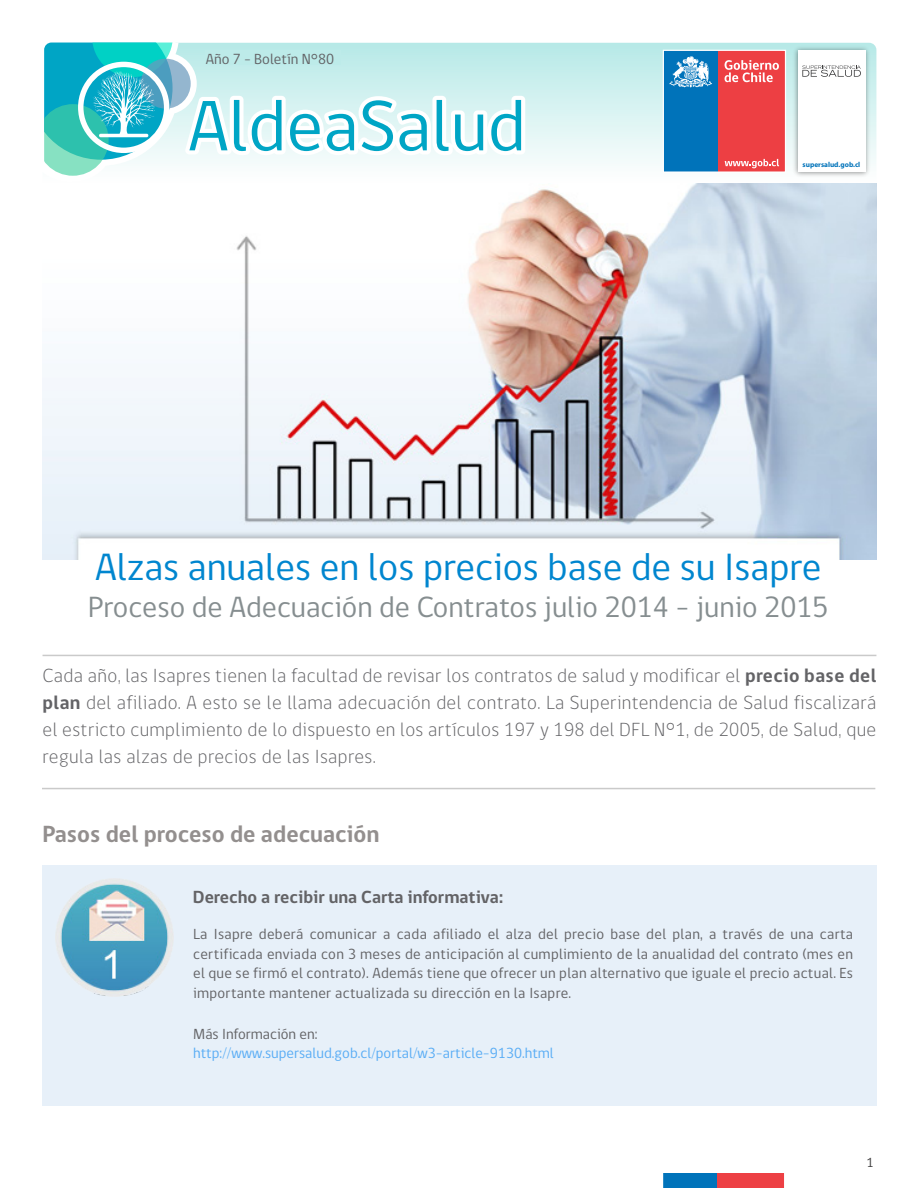
<style>
.page{position:relative;width:918px;height:1188px;background:#fff}
.page>*{position:absolute;margin:0;border:0;box-sizing:border-box;transform-origin:0 0}
.t1{font:39px "gob CL";color:#0086cf}
.t2{font:30px "gob CL";color:#868e90}
.Subtítulo1{font:700 24px "gob CL";color:#938f8e}
.abstract_parrafo{font:300 19.5px/27px "gob CL";letter-spacing:.02em;color:#636366;text-align:justify}
.Subtítulo1-2{font:700 18px "gob CL";color:#636366}
.Texto_normal{font:15px/19.5px "gob CL";letter-spacing:.02em;color:#636366;text-align:justify}
.Texto_normal-2{font:15px/19.5px "gob CL";color:#5aadf5}
.Texto_normal-3{font:15px "gob CL";color:#636366}
.t3{font:14.55px "Arial";color:#808285}
.t4{font:13.5px "gob CL";color:#3f3e3f}
.t5{font:700 7.35px "Myriad Pro";color:#0073ba}
.s1{font-weight:700}
.s2{color:#636366}
</style>
<div class="page">
<svg style="left:663px;top:1173px;width:121px;height:15px;background:#835678"></svg>
<hr style="left:43px;top:655px;width:833px;height:1px;background:#cacaca">
<svg style="left:525px;top:43px;width:351px;height:121px;background:#d4f1f0"></svg>
<div style="left:663px;top:50px;width:55px;height:122px;background:#0073ba"></div>
<div style="left:718px;top:50px;width:67px;height:122px;background:#ed3f43"></div>
<img style="left:791px;top:43px;width:82px;height:133px">
<div style="left:798px;top:50px;width:67px;height:122px;background:#fff"></div>
<svg style="left:725px;top:60px;width:54px;height:22px"></svg>
<svg style="left:669px;top:56px;width:43px;height:31px"></svg>
<svg style="left:725px;top:159px;width:54px;height:9px"></svg>
<svg style="left:802px;top:65px;width:59px;height:12px"></svg>
<div style="left:663px;top:50px;width:123px;height:123px;border:1px solid #fff"></div>
<svg style="left:44px;top:43px;width:481px;height:133px"></svg>
<div style="left:206px;top:50px;width:135px;height:14px;background:#bdebe9"></div>
<div style="left:42px;top:865px;width:835px;height:241px;background:#e7f0f9"></div>
<img style="left:56px;top:879px;width:118px;height:118px">
<hr style="left:42px;top:788px;width:833px;height:1px;background:#cacaca">
<img style="left:43px;top:183px;width:833px;height:377px">
<p class="t3" style="left:208px;top:48px;width:134px">Año 6 - Boletín Nº66</p>
<p class="Texto_normal-3" style="left:206px;top:48px;width:130px">Año 7 - Boletín N°80</p>
<p class="t5" style="left:803px;top:160px;width:59px">supersalud.gob.cl</p>
<p class="t1" style="left:95px;top:540px;width:728px">Alzas anuales en los precios base de su Isapre</p>
<p class="t2" style="left:88px;top:586px;width:742px">Proceso de Adecuación de Contratos julio 2014 – junio 2015</p>
<p class="abstract_parrafo" style="left:43px;top:662px;width:836px">Cada año, las Isapres tienen la facultad de revisar los contratos de salud y modificar el <span class="s1">precio base del plan</span> del afiliado. A esto se le llama adecuación del contrato. La Superintendencia de Salud fiscalizará el estricto cumplimiento de lo dispuesto en los artículos 197 y 198 del DFL N°1, de 2005, de Salud, que regula las alzas de precios de las Isapres.</p>
<p class="Subtítulo1" style="left:42px;top:817px;width:339px">Pasos del proceso de adecuación</p>
<p class="Subtítulo1-2" style="left:193px;top:885px;width:312px">Derecho a recibir una Carta informativa:</p>
<p class="Texto_normal" style="left:193px;top:925px;width:661px">La Isapre deberá comunicar a cada afiliado el alza del precio base del plan, a través de una carta certificada enviada con 3 meses de anticipación al cumplimiento de la anualidad del contrato (mes en el que se firmó el contrato). Además tiene que ofrecer un plan alternativo que iguale el precio actual. Es importante mantener actualizada su dirección en la Isapre.</p>
<p class="Texto_normal-2" style="left:193px;top:1025px;width:362px"><span class="s2">Más Información en: </span>http://www.supersalud.gob.cl/portal/w3-article-9130.html</p>
<p class="t4" style="left:866px;top:1153px;width:9px">1</p>
</div>
